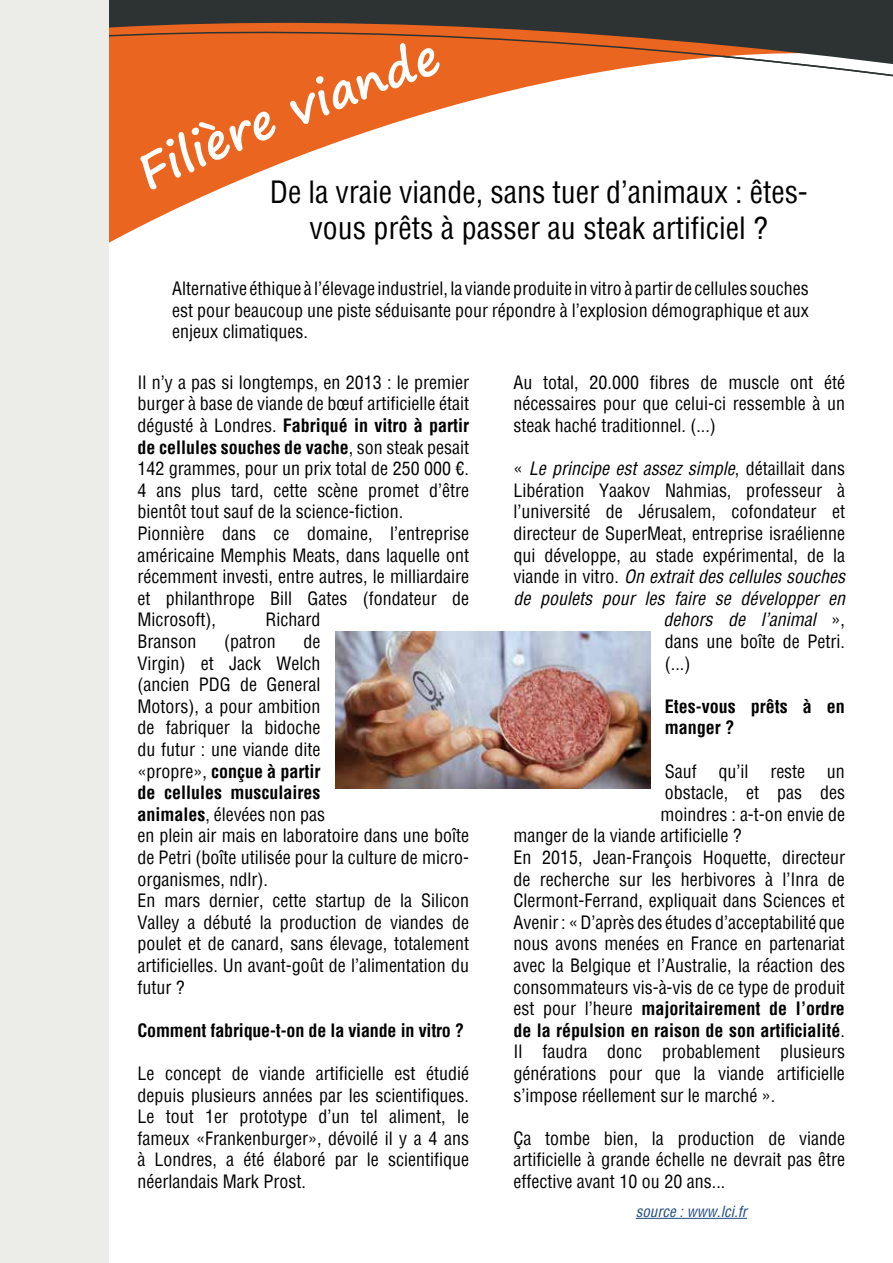
<style>
.page{position:relative;width:893px;height:1263px;background:#fff}
.page>*{position:absolute;margin:0;border:0;box-sizing:border-box;transform-origin:0 0}
.t1{font:700 48px "Segoe Print";color:#fff}
.t2{font:condensed 30px/36px "Helvetica";color:#000;text-align:center}
.t3{font:condensed 18px/21.6px "Helvetica";color:#000;text-align:justify}
.t4{font:700 condensed 18px/21.6px "Helvetica";color:#000}
.t5{font:italic condensed 18px "Helvetica";color:#000}
.t6{font:italic condensed 15px "Helvetica";color:#1d497d}
.s1{font-weight:700}
.s2{font-style:normal}
.s3{font-weight:400}
</style>
<div class="page">
<svg style="left:109px;top:0;width:784px;height:243px"></svg>
<div style="left:0;top:0;width:109px;height:1263px;background:#ecece9"></div>
<hr style="left:636px;top:1218px;width:111px;height:1px;background:#1d497d">
<img style="left:336px;top:631px;width:314px;height:157px">
<div style="left:137px;top:131px;width:62px;height:60px;background:#ea651f"></div>
<div style="left:289px;top:42px;width:153px;height:85px;background:#ea651f"></div>
<h1 class="t1" style="left:174px;top:111px;width:90px;rotate:-23deg">ière</h1>
<h2 class="t2" style="left:270px;top:174px;width:540px">De la vraie viande, sans tuer d’animaux : êtes&shy;vous prêts à passer au steak artificiel ?</h2>
<p class="t3" style="left:172px;top:278px;width:638px">Alternative éthique à l’élevage industriel, la viande produite in vitro à partir de cellules souches est pour beaucoup une piste séduisante pour répondre à l’explosion démographique et aux enjeux climatiques.</p>
<p class="t3" style="left:137px;top:371px;width:333px;text-align:left">Il n’y a pas si longtemps, en 2013 : le premier burger à base de viande de bœuf artificielle était dégusté à Londres. <span class="s1">Fabriqué in vitro à partir de cellules souches de vache</span>, son steak pesait 142 grammes, pour un prix total de 250 000 €.<br>4 ans plus tard, cette scène promet d’être bientôt tout sauf de la science-fiction.<br>Pionnière dans ce domaine, l’entreprise américaine Memphis Meats, dans laquelle ont récemment investi, entre autres, le milliardaire et philanthrope Bill Gates (fondateur de Microsoft),</p>
<p class="t3" style="left:266px;top:609px;width:56px">Richard</p>
<p class="t3" style="left:137px;top:630px;width:333px;text-align:left;text-indent:166px">de<br>Virgin) et Jack Welch<br>(ancien PDG de General<br>Motors), a pour ambition<br>de fabriquer la bidoche<br>du futur : une viande dite<br>«propre», <span class="s1">conçue à partir<br>de cellules musculaires<br>animales</span>, élevées non pas<br>en plein air mais en laboratoire dans une boîte de Petri (boîte utilisée pour la culture de micro&shy;organismes, ndlr).<br>En mars dernier, cette startup de la Silicon<br>Valley a débuté la production de viandes de poulet et de canard, sans élevage, totalement artificielles. Un avant-goût de l’alimentation du futur ?</p>
<p class="t4" style="left:137px;top:1019px;width:328px">Comment fabrique-t-on de la viande in vitro ?</p>
<p class="t3" style="left:137px;top:1062px;width:333px">Le concept de viande artificielle est étudié depuis plusieurs années par les scientifiques.<br>Le tout 1er prototype d’un tel aliment, le fameux «Frankenburger», dévoilé il y a 4 ans à Londres, a été élaboré par le scientifique néerlandais Mark Prost.</p>
<p class="t3" style="left:137px;top:630px;width:60px">Branson</p>
<p class="t3" style="left:224px;top:630px;width:53px">(patron</p>
<p class="t3" style="left:513px;top:371px;width:333px">Au total, 20.000 fibres de muscle ont été nécessaires pour que celui-ci ressemble à un steak haché traditionnel. (...)</p>
<p class="t5" style="left:513px;top:457px;width:333px"><span class="s2">«</span> Le principe est assez simple<span class="s2">, détaillait dans</span></p>
<p class="t3" style="left:513px;top:479px;width:333px">Libération Yaakov Nahmias, professeur à</p>
<p class="t3" style="left:513px;top:501px;width:333px">l’université de Jérusalem, cofondateur et</p>
<p class="t3" style="left:513px;top:522px;width:333px">directeur de SuperMeat, entreprise israélienne</p>
<p class="t3" style="left:513px;top:544px;width:333px">qui développe, au stade expérimental, de la</p>
<p class="t5" style="left:513px;top:565px;width:333px"><span class="s2">viande in vitro.</span> On extrait des cellules souches</p>
<p class="t5" style="left:513px;top:586px;width:333px">de poulets pour les faire se développer en</p>
<p class="t5" style="left:663px;top:608px;width:183px">dehors de l’animal <span class="s2">»,</span></p>
<p class="t3" style="left:665px;top:630px;width:181px">dans une boîte de Petri.</p>
<p class="t3" style="left:665px;top:652px;width:27px">(...)</p>
<p class="t4" style="left:665px;top:695px;width:181px">Etes-vous prêts à en manger ?</p>
<p class="t3" style="left:665px;top:760px;width:181px">Sauf qu’il reste un</p>
<p class="t3" style="left:665px;top:781px;width:182px">obstacle, et pas des</p>
<p class="t3" style="left:660px;top:803px;width:186px">moindres : a-t-on envie de</p>
<p class="t3" style="left:513px;top:825px;width:230px">manger de la viande artificielle ?</p>
<p class="t3" style="left:513px;top:846px;width:333px">En 2015, Jean-François Hoquette, directeur</p>
<p class="t3" style="left:513px;top:868px;width:333px">de recherche sur les herbivores à l’Inra de</p>
<p class="t3" style="left:513px;top:889px;width:333px">Clermont-Ferrand, expliquait dans Sciences et</p>
<p class="t3" style="left:513px;top:911px;width:333px">Avenir : « D’après des études d’acceptabilité que</p>
<p class="t3" style="left:513px;top:933px;width:333px">nous avons menées en France en partenariat</p>
<p class="t3" style="left:513px;top:954px;width:333px">avec la Belgique et l’Australie, la réaction des</p>
<p class="t3" style="left:513px;top:976px;width:333px">consommateurs vis-à-vis de ce type de produit</p>
<p class="t4" style="left:513px;top:998px;width:333px"><span class="s3">est pour l’heure</span> majoritairement de l’ordre</p>
<p class="t4" style="left:513px;top:1019px;width:333px">de la répulsion en raison de son artificialité<span class="s3">.</span></p>
<p class="t3" style="left:513px;top:1041px;width:333px">Il faudra donc probablement plusieurs</p>
<p class="t3" style="left:513px;top:1062px;width:333px">générations pour que la viande artificielle</p>
<p class="t3" style="left:513px;top:1084px;width:263px">s’impose réellement sur le marché ».</p>
<p class="t3" style="left:513px;top:1127px;width:333px">Ça tombe bien, la production de viande artificielle à grande échelle ne devrait pas être effective avant 10 ou 20 ans...</p>
<p class="t6" style="left:636px;top:1201px;width:113px">source : www.lci.fr</p>
</div>
